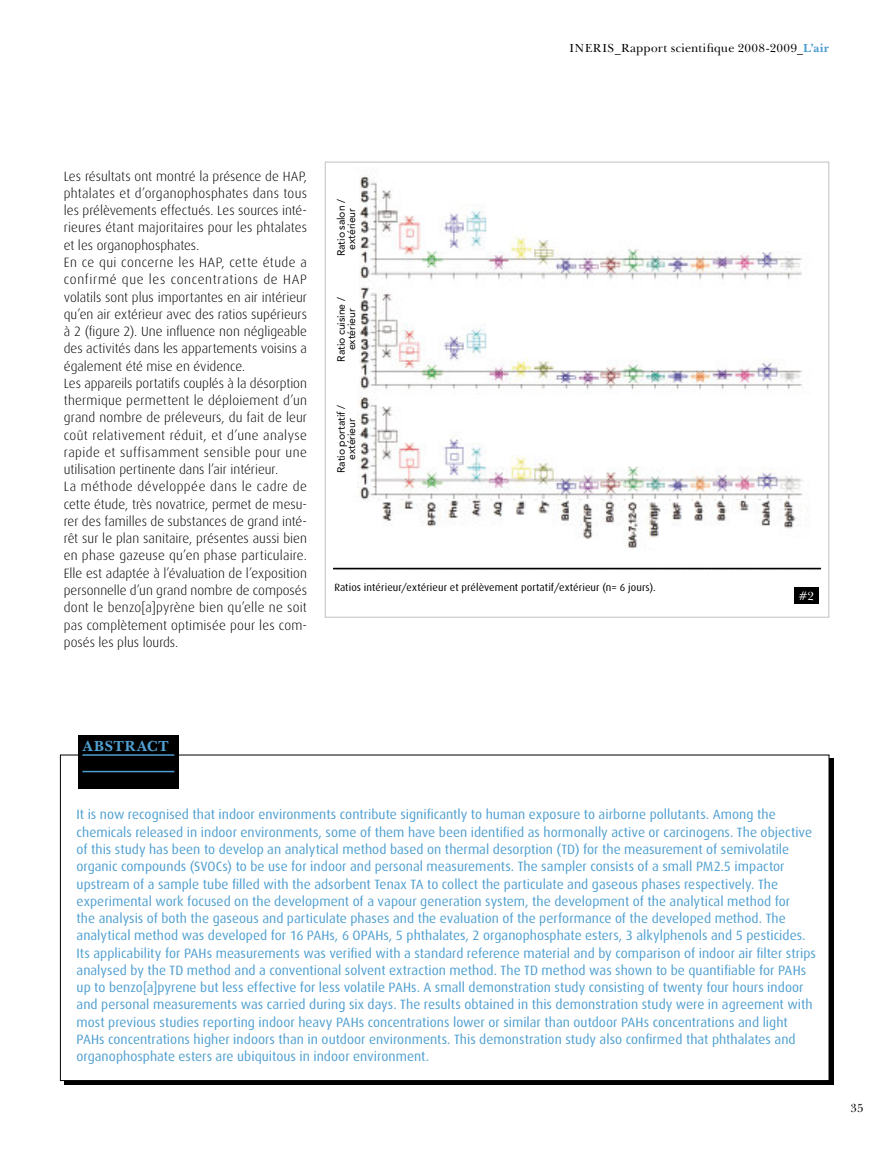
<style>
.page{position:relative;width:893px;height:1149px;background:#fff}
.page>*{position:absolute;margin:0;border:0;box-sizing:border-box;transform-origin:0 0}
.t1{font:700 15px "Baskerville BT";letter-spacing:.025em;color:#4f9fd0}
.t2{font:13.5px/17.2px "Dax";color:#4f9fd0}
.t3{font:300 13.5px/17.2px "Dax";letter-spacing:.005em;color:#000}
.t4{font:12px "Baskerville BT";letter-spacing:.02em;color:#000}
.t5{font:12px "Baskerville BT";color:#fff}
.t6{font:10.5px "Dax";letter-spacing:.01em;color:#000}
.t7{font:10.5px/10.2px "Avenir";letter-spacing:-.01em;color:#000;text-align:center}
.s1{font-weight:700;color:#4f9fd0}
</style>
<div class="page">
<div style="left:78px;top:735px;width:101px;height:53px;background:#000"></div>
<hr style="left:82px;top:754px;width:92px;height:1px;background:#4f9fd0">
<hr style="left:82px;top:770px;width:92px;height:2px;background:#4f9fd0">
<svg style="left:333px;top:567px;width:488px;height:2px"></svg>
<div style="left:794px;top:587px;width:25px;height:17px;background:#000"></div>
<img style="left:357px;top:175px;width:453px;height:374px">
<img style="left:373px;top:499px;width:431px;height:48px">
<div style="left:337px;top:173px;width:21px;height:111px;background:#fff"></div>
<div style="left:337px;top:274px;width:21px;height:111px;background:#fff"></div>
<p class="t4" style="left:569px;top:43px;width:262px">INERIS_Rapport scientifique 2008-2009_<span class="s1">L’air</span></p>
<p class="t3" style="left:64px;top:167px;width:245px">Les résultats ont montré la présence de HAP, phtalates et d’organophosphates dans tous les prélèvements effectués. Les sources inté&shy;rieures étant majoritaires pour les phtalates et les organophosphates.<br>En ce qui concerne les HAP, cette étude a confirmé que les concentrations de HAP volatils sont plus importantes en air intérieur qu’en air extérieur avec des ratios supérieurs à 2 (figure 2). Une influence non négligeable des activités dans les appartements voisins a également été mise en évidence.<br>Les appareils portatifs couplés à la désorption thermique permettent le déploiement d’un grand nombre de préleveurs, du fait de leur coût relativement réduit, et d’une analyse rapide et suffisamment sensible pour une utilisation pertinente dans l’air intérieur.<br>La méthode développée dans le cadre de cette étude, très novatrice, permet de mesu&shy;rer des familles de substances de grand inté&shy;rêt sur le plan sanitaire, présentes aussi bien en phase gazeuse qu’en phase particulaire.<br>Elle est adaptée à l’évaluation de l’exposition personnelle d’un grand nombre de composés dont le benzo[a]pyrène bien qu’elle ne soit pas complètement optimisée pour les com&shy;posés les plus lourds.</p>
<p class="t7" style="left:337px;top:256px;width:58px;rotate:-90deg">Ratio salon / extérieur</p>
<p class="t7" style="left:337px;top:361px;width:65px;rotate:-90deg">Ratio cuisine / extérieur</p>
<p class="t7" style="left:337px;top:472px;width:69px;rotate:-90deg">Ratio portatif / extérieur</p>
<p class="t6" style="left:334px;top:582px;width:323px">Ratios intérieur/extérieur et prélèvement portatif/extérieur (n= 6 jours).</p>
<p class="t5" style="left:798px;top:590px;width:17px">#2</p>
<p class="t1" style="left:82px;top:740px;width:88px">ABSTRACT</p>
<p class="t2" style="left:77px;top:806px;width:741px">It is now recognised that indoor environments contribute significantly to human exposure to airborne pollutants. Among the chemicals released in indoor environments, some of them have been identified as hormonally active or carcinogens. The objective of this study has been to develop an analytical method based on thermal desorption (TD) for the measurement of semivolatile organic compounds (SVOCs) to be use for indoor and personal measurements. The sampler consists of a small PM2.5 impactor upstream of a sample tube filled with the adsorbent Tenax TA to collect the particulate and gaseous phases respectively. The experimental work focused on the development of a vapour generation system, the development of the analytical method for<br>the analysis of both the gaseous and particulate phases and the evaluation of the performance of the developed method. The analytical method was developed for 16 PAHs, 6 OPAHs, 5 phthalates, 2 organophosphate esters, 3 alkylphenols and 5 pesticides.<br>Its applicability for PAHs measurements was verified with a standard reference material and by comparison of indoor air filter strips analysed by the TD method and a conventional solvent extraction method. The TD method was shown to be quantifiable for PAHs up to benzo[a]pyrene but less effective for less volatile PAHs. A small demonstration study consisting of twenty four hours indoor and personal measurements was carried during six days. The results obtained in this demonstration study were in agreement with most previous studies reporting indoor heavy PAHs concentrations lower or similar than outdoor PAHs concentrations and light PAHs concentrations higher indoors than in outdoor environments. This demonstration study also confirmed that phthalates and organophosphate esters are ubiquitous in indoor environment.</p>
<p class="t4" style="left:850px;top:1102px;width:15px">35</p>
</div>
